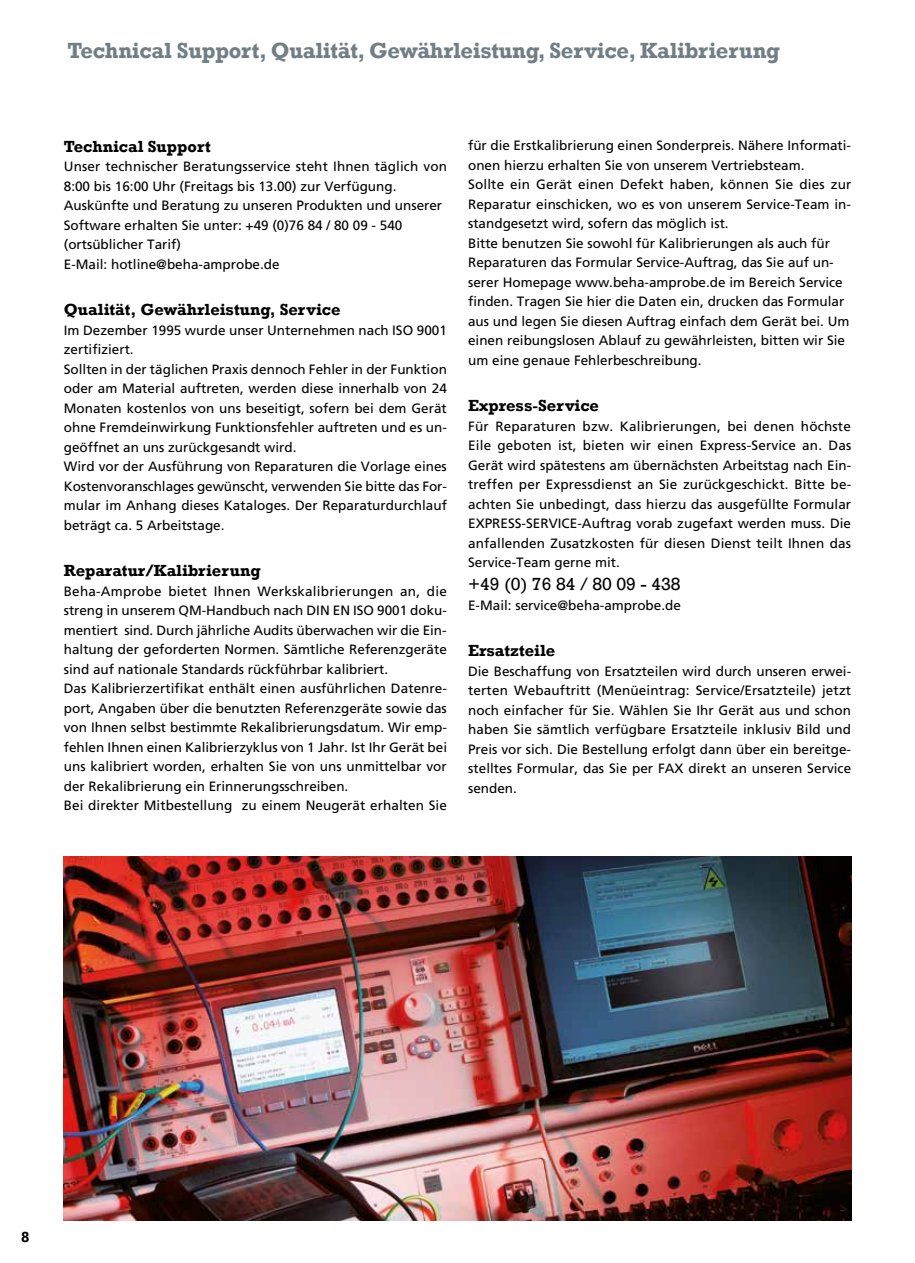
<style>
.page{position:relative;width:915px;height:1263px;background:#fff}
.page>*{position:absolute;margin:0;border:0;box-sizing:border-box;transform-origin:0 0}
.t1{font:700 22.5px "Rockwell";letter-spacing:-.015em;color:#717e86}
.t2{font:18px "Rockwell";color:#000}
.t3{font:700 16.5px "Rockwell";color:#000}
.t4{font:700 15px "Rockwell";color:#000}
.t5{font:13.5px/19.5px "Frutiger LT Std";color:#000}
</style>
<div class="page">
<img style="left:64px;top:857px;width:786px;height:363px">
<h1 class="t1" style="left:67px;top:37px;width:713px">Technical Support, Qualität, Gewährleistung, Service, Kalibrierung</h1>
<p class="t3" style="left:64px;top:136px;width:148px">Technical Support</p>
<p class="t5" style="left:64px;top:157px;width:384px">Unser technischer Beratungsservice steht Ihnen täglich von 8:00 bis 16:00 Uhr (Freitags bis 13.00) zur Verfügung.<br>Auskünfte und Beratung zu unseren Produkten und unserer Software erhalten Sie unter: +49 (0)76 84 / 80 09 - 540 (ortsüblicher Tarif)<br>E-Mail: hotline@beha-amprobe.de</p>
<p class="t3" style="left:64px;top:300px;width:278px">Qualität, Gewährleistung, Service</p>
<p class="t5" style="left:64px;top:320px;width:384px">Im Dezember 1995 wurde unser Unternehmen nach ISO 9001 zertifiziert.<br>Sollten in der täglichen Praxis dennoch Fehler in der Funktion oder am Material auftreten, werden diese innerhalb von 24<br>Monaten kostenlos von uns beseitigt, sofern bei dem Gerät ohne Fremdeinwirkung Funktionsfehler auftreten und es un&shy;geöffnet an uns zurückgesandt wird.<br>Wird vor der Ausführung von Reparaturen die Vorlage eines Kostenvoranschlages gewünscht, verwenden Sie bitte das For&shy;mular im Anhang dieses Kataloges. Der Reparaturdurchlauf beträgt ca. 5 Arbeitstage.</p>
<p class="t3" style="left:64px;top:561px;width:198px">Reparatur/Kalibrierung</p>
<p class="t5" style="left:64px;top:581px;width:384px">Beha-Amprobe bietet Ihnen Werkskalibrierungen an, die streng in unserem QM-Handbuch nach DIN EN ISO 9001 doku&shy;mentiert sind. Durch jährliche Audits überwachen wir die Ein&shy;haltung der geforderten Normen. Sämtliche Referenzgeräte sind auf nationale Standards rückführbar kalibriert.<br>Das Kalibrierzertifikat enthält einen ausführlichen Datenre&shy;port, Angaben über die benutzten Referenzgeräte sowie das von Ihnen selbst bestimmte Rekalibrierungsdatum. Wir emp&shy;fehlen Ihnen einen Kalibrierzyklus von 1 Jahr. Ist Ihr Gerät bei uns kalibriert worden, erhalten Sie von uns unmittelbar vor der Rekalibrierung ein Erinnerungsschreiben.<br>Bei direkter Mitbestellung zu einem Neugerät erhalten Sie</p>
<p class="t5" style="left:468px;top:136px;width:384px">für die Erstkalibrierung einen Sonderpreis. Nähere Informati&shy;onen hierzu erhalten Sie von unserem Vertriebsteam.<br>Sollte ein Gerät einen Defekt haben, können Sie dies zur Reparatur einschicken, wo es von unserem Service-Team in&shy;standgesetzt wird, sofern das möglich ist.<br>Bitte benutzen Sie sowohl für Kalibrierungen als auch für Reparaturen das Formular Service-Auftrag, das Sie auf un&shy;serer Homepage www.beha-amprobe.de im Bereich Service finden. Tragen Sie hier die Daten ein, drucken das Formular aus und legen Sie diesen Auftrag einfach dem Gerät bei. Um einen reibungslosen Ablauf zu gewährleisten, bitten wir Sie um eine genaue Fehlerbeschreibung.</p>
<p class="t3" style="left:468px;top:396px;width:132px">Express-Service</p>
<p class="t5" style="left:468px;top:417px;width:384px;text-align:justify">Für Reparaturen bzw. Kalibrierungen, bei denen höchste Eile geboten ist, bieten wir einen Express-Service an. Das Gerät wird spätestens am übernächsten Arbeitstag nach Ein&shy;treffen per Expressdienst an Sie zurückgeschickt. Bitte be&shy;achten Sie unbedingt, dass hierzu das ausgefüllte Formular EXPRESS-SERVICE-Auftrag vorab zugefaxt werden muss. Die anfallenden Zusatzkosten für diesen Dienst teilt Ihnen das Service-Team gerne mit.</p>
<h2 class="t2" style="left:468px;top:574px;width:214px">+49 (0) 76 84 / 80 09 - 438</h2>
<p class="t5" style="left:468px;top:595px;width:214px">E-Mail: service@beha-amprobe.de</p>
<p class="t3" style="left:468px;top:640px;width:89px">Ersatzteile</p>
<p class="t5" style="left:468px;top:661px;width:384px;text-align:justify">Die Beschaffung von Ersatzteilen wird durch unseren erwei&shy;terten Webauftritt (Menüeintrag: Service/Ersatzteile) jetzt noch einfacher für Sie. Wählen Sie Ihr Gerät aus und schon haben Sie sämtlich verfügbare Ersatzteile inklusiv Bild und Preis vor sich. Die Bestellung erfolgt dann über ein bereitge&shy;stelltes Formular, das Sie per FAX direkt an unseren Service senden.</p>
<p class="t4" style="left:21px;top:1227px;width:10px">8</p>
</div>
